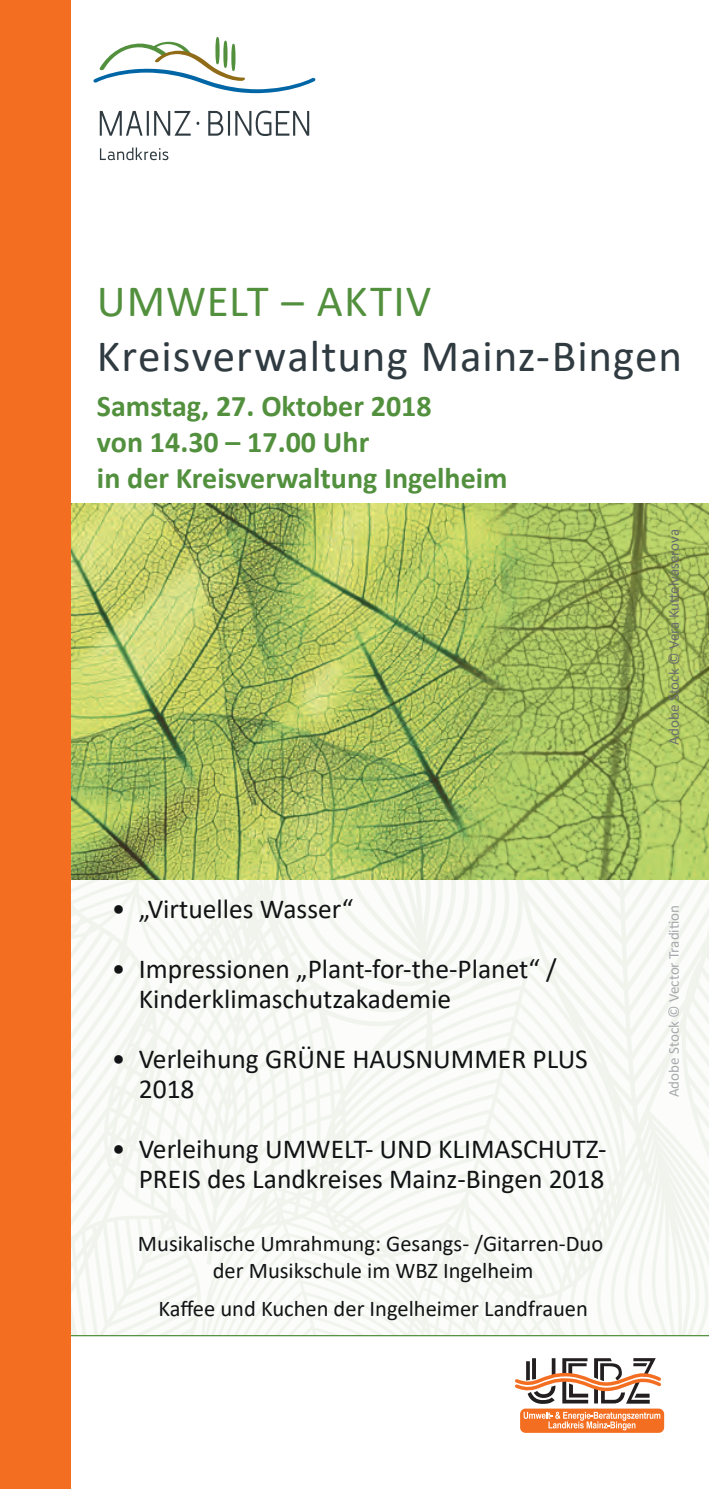
<style>
.page{position:relative;width:709px;height:1489px;background:#fff}
.page>*{position:absolute;margin:0;border:0;box-sizing:border-box;transform-origin:0 0}
.t1{font:45px "Calibri";letter-spacing:.02em;color:#2f3b41}
.t2{font:45px "Calibri";letter-spacing:.02em;color:#52903e}
.t3{font:700 30px/36px "Calibri";color:#52903e}
.t4{font:27.5px/30px "Calibri";color:#111314}
.t5{font:22.5px/27px "Calibri";color:#111314;text-align:center}
.t6{font:15px "Calibri";color:#6c6d70}
.t7{font:15px "Calibri";color:#a8a9ad}
</style>
<div class="page">
<svg style="left:93px;top:37px;width:222px;height:56px"></svg>
<svg style="left:100px;top:111px;width:99px;height:25px"></svg>
<svg style="left:208px;top:111px;width:101px;height:25px"></svg>
<svg style="left:100px;top:147px;width:68px;height:13px"></svg>
<img style="left:71px;top:879px;width:638px;height:455px">
<img style="left:71px;top:503px;width:638px;height:376px">
<hr style="left:0;top:1334px;width:709px;height:2px;background:#52903e">
<div style="left:520px;top:1408px;width:144px;height:24px;background:#f36e21;border-radius:5px"></div>
<svg style="left:523px;top:1411px;width:137px;height:19px"></svg>
<svg style="left:515px;top:1358px;width:146px;height:45px"></svg>
<div style="left:0;top:0;width:71px;height:1488px;background:#f36e21"></div>
<svg style="left:669px;top:594px;width:10px;height:8px"></svg>
<svg style="left:669px;top:921px;width:10px;height:7px"></svg>
<h1 class="t2" style="left:97px;top:270px;width:336px">UMWELT – AKTIV</h1>
<h1 class="t1" style="left:97px;top:324px;width:586px">Kreisverwaltung Mainz-Bingen</h1>
<p class="t3" style="left:97px;top:387px;width:412px">Samstag, 27. Oktober 2018<br>von 14.30 – 17.00 Uhr<br>in der Kreisverwaltung Ingelheim</p>
<p class="t4" style="left:112px;top:893px;width:243px">• „Virtuelles Wasser“</p>
<p class="t4" style="left:139px;top:953px;width:419px;text-indent:-27px">• Impressionen „Plant-for-the-Planet“ /<br>Kinderklimaschutzakademie</p>
<p class="t4" style="left:139px;top:1043px;width:450px;text-indent:-27px">• Verleihung GRÜNE HAUSNUMMER PLUS<br>2018</p>
<p class="t4" style="left:112px;top:1133px;width:496px;text-align:right">• Verleihung UMWELT- UND KLIMASCHUTZ-<br>PREIS des Landkreises Mainz-Bingen 2018</p>
<p class="t5" style="left:138px;top:1229px;width:467px">Musikalische Umrahmung: Gesangs- /Gitarren-Duo der Musikschule im WBZ Ingelheim</p>
<p class="t5" style="left:158px;top:1294px;width:431px">Kaffee und Kuchen der Ingelheimer Landfrauen</p>
<p class="t6" style="left:663px;top:744px;width:217px;rotate:-90deg">Adobe Stock © Vera Ku elvaserova</p>
<p class="t7" style="left:663px;top:1097px;width:194px;rotate:-90deg">Adobe Stock © Vector Tradi on</p>
</div>
